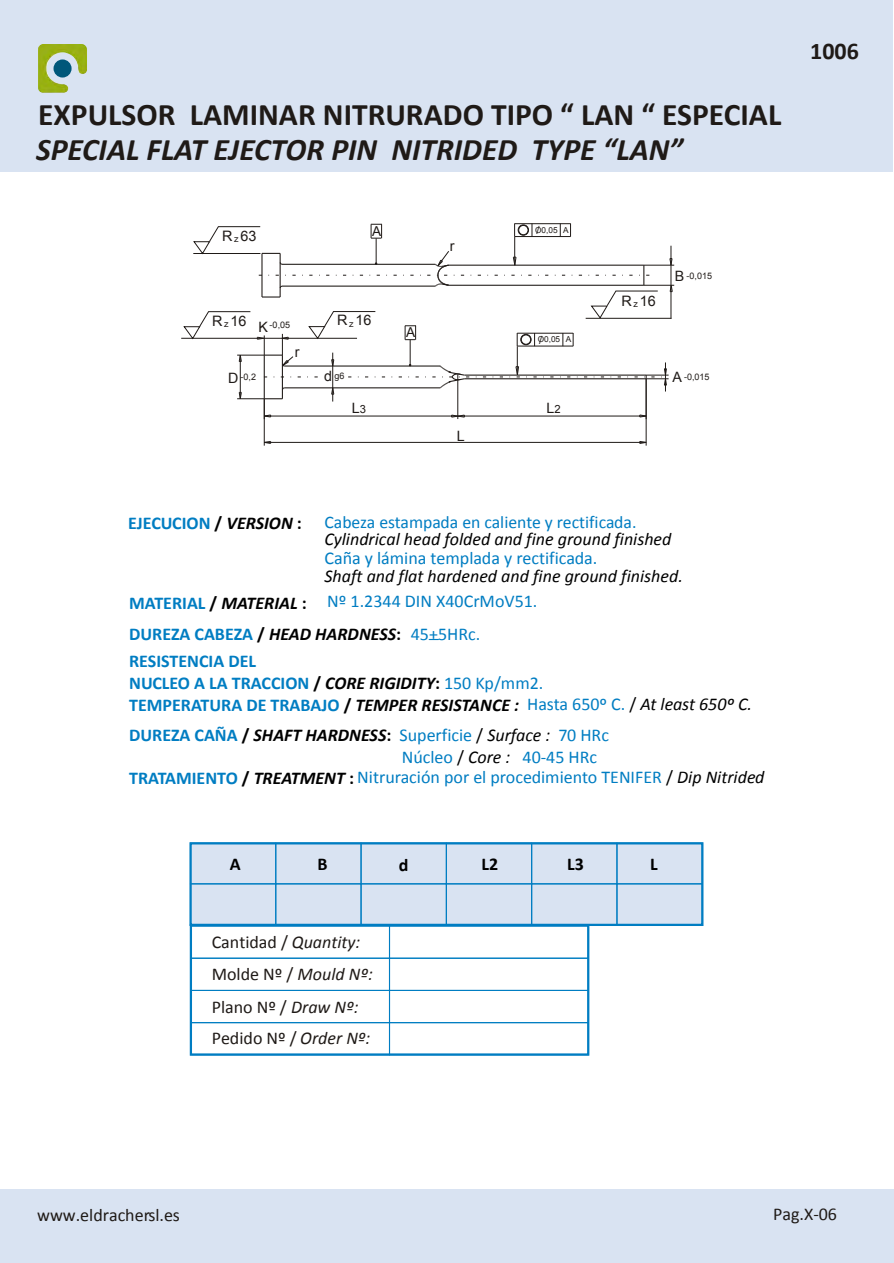
<style>
.page{position:relative;width:894px;height:1263px;background:#fff}
.page>*{position:absolute;margin:0;border:0;box-sizing:border-box;transform-origin:0 0}
.t1{font:700 31.5px "Calibri";color:#1f1a17}
.t2{font:italic 700 31.5px "Calibri";color:#1f1a17}
.t3{font:700 24px "Calibri";color:#1f1a17}
.t4{font:18px "Calibri";color:#007dc2}
.t5{font:700 18px/21.9px "Calibri";color:#007dc2}
.t6{font:18px/32px "Calibri";color:#1f1a17}
.t7{font:italic 18px/37px "Calibri";color:#000}
.t8{font:italic 700 18px "Calibri";color:#000}
.t9{font:700 18px "Calibri";color:#000}
.t10{font:18px "Calibri";color:#007dc2;scale:2.4 1}
.t11{font:17.7px "Calibri";color:#007dc2}
.t12{font:14.4px "Arial";color:#1f1a17}
.t13{font:14.25px "Arial";color:#1f1a17}
.t14{font:13.65px "Arial";color:#1f1a17}
.t15{font:11.25px "Arial";color:#1f1a17}
.t16{font:9px "Arial";color:#1f1a17}
.t17{font:8.25px "Arial";color:#1f1a17}
.s1{font-size:14.25px}
.s2{font-size:11.25px}
.s3{color:#000}
.s4{font-style:italic;color:#000}
.s5{font-weight:700}
.s6{font-weight:700;color:#000}
.s7{font-weight:700;font-style:italic;color:#000}
.s8{font-weight:400}
.s9{font-weight:400;color:#000}
.s10{font-weight:400;font-style:italic;color:#000}
.s11{font-style:normal;color:#007dc2}
.s12{font-style:normal}
.s13{font-style:italic}
</style>
<div class="page">
<div style="left:0;top:1189px;width:893px;height:74px;background:#d9e3f2"></div>
<div style="left:0;top:1px;width:893px;height:171px;background:#d9e3f2"></div>
<img style="left:38px;top:44px;width:49px;height:49px">
<div style="left:54px;top:59px;width:18px;height:19px;background:#00577a;border-radius:50%"></div>
<div style="left:190px;top:843px;width:513px;height:81px;background:#d9e3f2"></div>
<div style="left:190px;top:883px;width:86px;height:42px;border:1px solid #007dc2"></div>
<div style="left:275px;top:843px;width:87px;height:41px;border:1px solid #007dc2"></div>
<div style="left:275px;top:883px;width:87px;height:42px;border:1px solid #007dc2"></div>
<div style="left:361px;top:843px;width:86px;height:41px;border:1px solid #007dc2"></div>
<div style="left:361px;top:883px;width:86px;height:42px;border:1px solid #007dc2"></div>
<div style="left:446px;top:843px;width:86px;height:41px;border:1px solid #007dc2"></div>
<div style="left:446px;top:883px;width:86px;height:42px;border:1px solid #007dc2"></div>
<div style="left:531px;top:843px;width:87px;height:41px;border:1px solid #007dc2"></div>
<div style="left:531px;top:883px;width:87px;height:42px;border:1px solid #007dc2"></div>
<div style="left:616px;top:843px;width:87px;height:41px;border:1px solid #007dc2"></div>
<div style="left:616px;top:883px;width:87px;height:42px;border:1px solid #007dc2"></div>
<div style="left:189px;top:842px;width:515px;height:84px;border:2px solid #007dc2"></div>
<div style="left:190px;top:958px;width:200px;height:33px;border:1px solid #007dc2"></div>
<div style="left:190px;top:990px;width:200px;height:33px;border:1px solid #007dc2"></div>
<div style="left:190px;top:1022px;width:200px;height:33px;border:1px solid #007dc2"></div>
<div style="left:389px;top:958px;width:200px;height:33px;border:1px solid #007dc2"></div>
<div style="left:389px;top:990px;width:200px;height:33px;border:1px solid #007dc2"></div>
<div style="left:389px;top:1022px;width:200px;height:33px;border:1px solid #007dc2"></div>
<div style="left:190px;top:924px;width:399px;height:132px;border:2px solid #007dc2"></div>
<svg style="left:265px;top:441px;width:6px;height:3px"></svg>
<svg style="left:639px;top:441px;width:7px;height:3px"></svg>
<hr style="left:264px;top:399px;width:1px;height:47px;background:#1f1a17">
<hr style="left:646px;top:379px;width:1px;height:67px;background:#1f1a17">
<hr style="left:264px;top:442px;width:382px;height:1px;background:#1f1a17">
<hr style="left:181px;top:338px;width:176px;height:1px;background:#1f1a17">
<hr style="left:644px;top:285px;width:30px;height:1px;background:#1f1a17">
<hr style="left:644px;top:265px;width:30px;height:1px;background:#1f1a17">
<svg style="left:184px;top:223px;width:489px;height:196px"></svg>
<h1 class="t1" style="left:38px;top:94px;width:745px">EXPULSOR LAMINAR NITRURADO TIPO “ LAN “ ESPECIAL</h1>
<h1 class="t2" style="left:36px;top:129px;width:649px">SPECIAL FLAT EJECTOR PIN NITRIDED TYPE “LAN”</h1>
<p class="t12" style="left:222px;top:226px;width:36px">R 63</p>
<p class="t16" style="left:234px;top:233px;width:6px">z</p>
<p class="t15" style="left:537px;top:223px;width:5px">/</p>
<p class="t17" style="left:563px;top:225px;width:7px">A</p>
<p class="t14" style="left:372px;top:222px;width:11px">A</p>
<p class="t17" style="left:535px;top:225px;width:24px">O0,05</p>
<p class="t13" style="left:450px;top:237px;width:6px">r</p>
<p class="t12" style="left:212px;top:311px;width:36px">R 16</p>
<p class="t16" style="left:224px;top:318px;width:6px">z</p>
<p class="t12" style="left:337px;top:311px;width:36px">R 16</p>
<p class="t16" style="left:258px;top:319px;width:33px"><span class="s1">K</span> -0,05</p>
<p class="t16" style="left:349px;top:317px;width:6px">z</p>
<p class="t13" style="left:295px;top:343px;width:6px">r</p>
<p class="t16" style="left:228px;top:371px;width:29px"><span class="s1">D</span> -0,2</p>
<p class="t16" style="left:324px;top:370px;width:22px"><span class="s1">d</span> g6</p>
<p class="t14" style="left:406px;top:324px;width:11px">A</p>
<p class="t15" style="left:539px;top:332px;width:5px">/</p>
<p class="t17" style="left:566px;top:334px;width:7px">A</p>
<p class="t17" style="left:538px;top:334px;width:24px">O0,05</p>
<p class="t13" style="left:352px;top:399px;width:16px">L<span class="s2">3</span></p>
<p class="t13" style="left:547px;top:399px;width:16px">L<span class="s2">2</span></p>
<p class="t13" style="left:457px;top:426px;width:9px">L</p>
<p class="t12" style="left:622px;top:291px;width:36px">R 16</p>
<p class="t16" style="left:634px;top:298px;width:6px">z</p>
<p class="t16" style="left:675px;top:270px;width:39px"><span class="s1">B</span> -0,015</p>
<p class="t16" style="left:672px;top:371px;width:39px"><span class="s1">A</span> -0,015</p>
<p class="t5" style="left:128px;top:512px;width:175px">EJECUCION <span class="s3">/</span> <span class="s4">VERSION</span> <span class="s3">:</span></p>
<p class="t11" style="left:324px;top:511px;width:314px">Cabeza estampada en caliente y rectificada.</p>
<p class="t4" style="left:324px;top:547px;width:275px">Caña y lámina templada y rectificada.</p>
<p class="t4" style="left:129px;top:590px;width:410px"><span class="s5">MATERIAL</span> <span class="s6">/</span> <span class="s7">MATERIAL</span> <span class="s6">:</span> Nº 1.2344 DIN X40CrMoV51.</p>
<p class="t7" style="left:324px;top:520px;width:360px">Cylindrical head folded and fine ground finished<br>Shaft and flat hardened and fine ground finished.</p>
<p class="t5" style="left:129px;top:623px;width:353px">DUREZA CABEZA <span class="s3">/</span> <span class="s4">HEAD HARDNESS</span><span class="s3">:</span> <span class="s8">45+5HRc.</span></p>
<p class="t10" style="left:428px;top:627px;width:7px">-</p>
<p class="t5" style="left:129px;top:651px;width:416px">RESISTENCIA DEL<br>NUCLEO A LA TRACCION <span class="s3">/</span> <span class="s4">CORE RIGIDITY</span><span class="s3">:</span> <span class="s8">150 Kp/mm2.</span></p>
<p class="t5" style="left:129px;top:694px;width:625px">TEMPERATURA DE TRABAJO <span class="s3">/</span> <span class="s4">TEMPER RESISTANCE :</span> <span class="s8">Hasta 650º C.</span> <span class="s9">/</span> <span class="s10">At least 650º C.</span></p>
<p class="t8" style="left:129px;top:723px;width:264px"><span class="s11">DUREZA CAÑA</span> <span class="s12">/</span> SHAFT HARDNESS<span class="s12">:</span></p>
<p class="t4" style="left:400px;top:724px;width:152px">Superficie <span class="s3">/</span> <span class="s4">Surface :</span></p>
<p class="t4" style="left:558px;top:724px;width:52px">70 HRc</p>
<p class="t4" style="left:402px;top:745px;width:110px">Núcleo <span class="s3">/</span> <span class="s4">Core :</span></p>
<p class="t4" style="left:523px;top:745px;width:76px">40-45 HRc</p>
<p class="t4" style="left:129px;top:765px;width:637px"><span class="s5">TRATAMIENTO</span> <span class="s6">/</span> <span class="s7">TREATMENT</span> <span class="s6">:</span> Nitruración por el procedimiento TENIFER <span class="s3">/</span> <span class="s4">Dip Nitrided</span></p>
<p class="t9" style="left:230px;top:853px;width:12px">A</p>
<p class="t9" style="left:318px;top:853px;width:12px">B</p>
<p class="t9" style="left:399px;top:853px;width:11px">d</p>
<p class="t9" style="left:567px;top:853px;width:18px">L3</p>
<p class="t9" style="left:482px;top:853px;width:18px">L2</p>
<p class="t9" style="left:650px;top:853px;width:9px">L</p>
<p class="t6" style="left:212px;top:926px;width:163px">Cantidad / <span class="s13">Quantity:<br></span>Molde Nº / <span class="s13">Mould Nº:<br></span>Plano Nº / <span class="s13">Draw Nº:<br></span>Pedido Nº / <span class="s13">Order Nº:</span></p>
<h2 class="t3" style="left:810px;top:36px;width:50px">1006</h2>
<p class="t6" style="left:37px;top:1199px;width:144px">www.eldrachersl.es</p>
<p class="t6" style="left:773px;top:1198px;width:65px">Pag.X-06</p>
</div>
